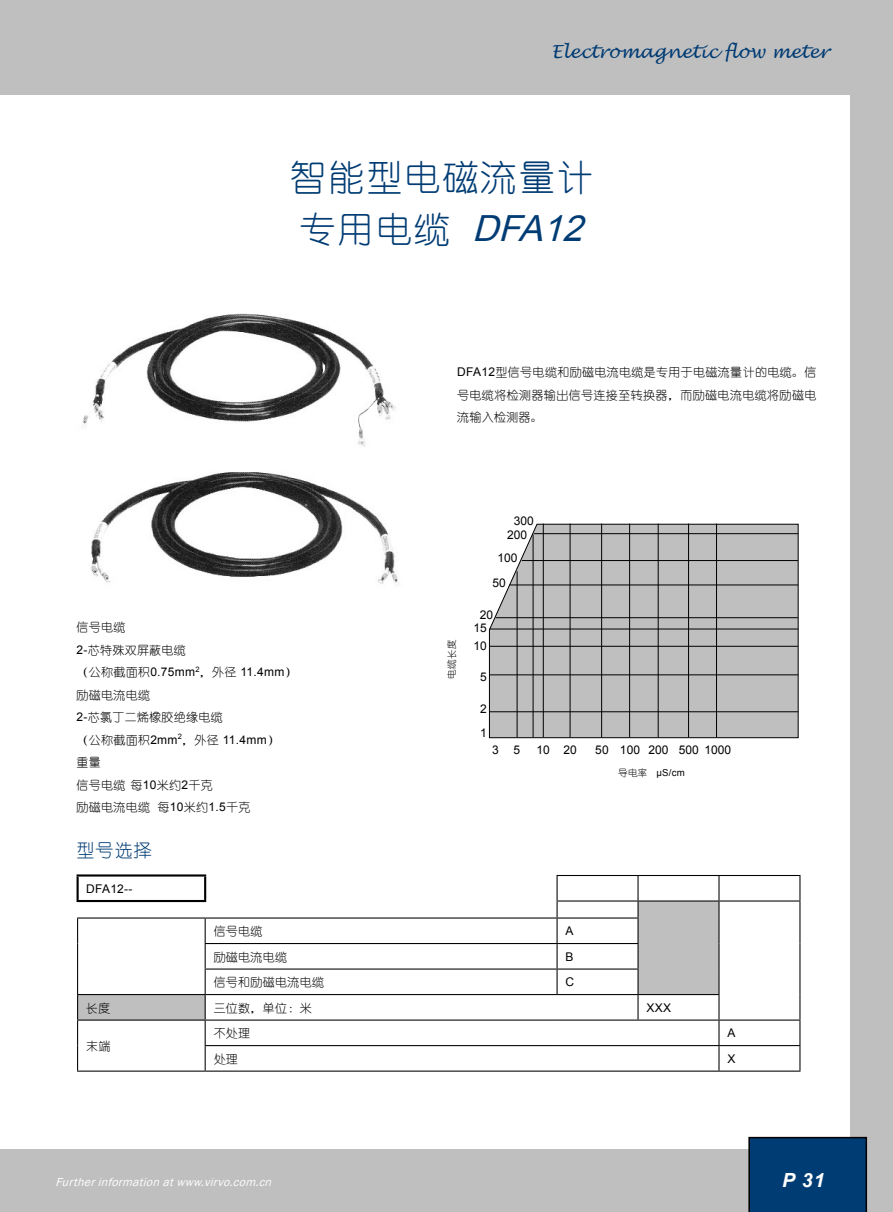
<style>
.page{position:relative;width:893px;height:1212px;background:#c0bfbf}
.page>*{position:absolute;margin:0;border:0;box-sizing:border-box;transform-origin:0 0}
.t1{font:36px/51.6px "You Yuan";letter-spacing:.06em;color:#003c74}
.t2{font:italic 700 19.5px "Arial";color:#fff}
.t3{font:italic 18px "Lucida Handwriting";color:#003c74}
.t4{font:18px "You Yuan";color:#003c74}
.t5{font:12px/22.5px "You Yuan";letter-spacing:.025em;color:#000;text-align:justify}
.t6{font:12px "Arial";color:#000}
.t7{font:italic 12px "Franklin Gothic";color:#fff}
.t8{font:9.6px "Arial";color:#000}
.t9{font:9.6px "You Yuan";color:#000}
.s1{font-family:"Arial";font-style:italic}
.s2{font-family:"Arial"}
.s3{font-family:"You Yuan"}
</style>
<div class="page">
<div style="left:0;top:95px;width:850px;height:1053px;background:#fff"></div>
<div style="left:748px;top:1137px;width:119px;height:75px;background:#003c74"></div>
<img style="left:82px;top:313px;width:314px;height:134px">
<img style="left:91px;top:472px;width:307px;height:112px">
<svg style="left:78px;top:901px;width:640px;height:118px"></svg>
<hr style="left:638px;top:875px;width:81px;height:1px;background:#000">
<hr style="left:719px;top:875px;width:81px;height:1px;background:#000">
<hr style="left:638px;top:900px;width:81px;height:1px;background:#000">
<hr style="left:719px;top:900px;width:81px;height:1px;background:#000">
<hr style="left:637px;top:918px;width:2px;height:25px;background:#000">
<hr style="left:557px;top:943px;width:82px;height:1px;background:#000">
<hr style="left:556px;top:944px;width:2px;height:24px;background:#000">
<hr style="left:637px;top:944px;width:2px;height:24px;background:#000">
<hr style="left:205px;top:968px;width:352px;height:1px;background:#000">
<hr style="left:557px;top:968px;width:82px;height:1px;background:#000">
<hr style="left:556px;top:969px;width:2px;height:25px;background:#000">
<hr style="left:637px;top:969px;width:2px;height:25px;background:#000">
<hr style="left:77px;top:994px;width:128px;height:1px;background:#000">
<hr style="left:205px;top:994px;width:352px;height:1px;background:#000">
<hr style="left:557px;top:994px;width:81px;height:1px;background:#000">
<hr style="left:638px;top:994px;width:81px;height:1px;background:#000">
<hr style="left:637px;top:995px;width:2px;height:24px;background:#000">
<hr style="left:77px;top:1019px;width:128px;height:1px;background:#000">
<hr style="left:205px;top:1019px;width:352px;height:1px;background:#000">
<hr style="left:557px;top:1019px;width:81px;height:1px;background:#000">
<hr style="left:638px;top:1019px;width:81px;height:1px;background:#000">
<hr style="left:719px;top:1019px;width:81px;height:1px;background:#000">
<hr style="left:205px;top:1045px;width:352px;height:1px;background:#000">
<hr style="left:557px;top:1045px;width:81px;height:1px;background:#000">
<hr style="left:638px;top:1045px;width:81px;height:1px;background:#000">
<hr style="left:719px;top:1045px;width:81px;height:1px;background:#000">
<svg style="left:718px;top:876px;width:1px;height:194px"></svg>
<svg style="left:799px;top:876px;width:1px;height:194px"></svg>
<hr style="left:77px;top:1070px;width:128px;height:1px;background:#000">
<hr style="left:205px;top:1070px;width:352px;height:1px;background:#000">
<hr style="left:557px;top:1070px;width:81px;height:1px;background:#000">
<hr style="left:638px;top:1070px;width:81px;height:1px;background:#000">
<hr style="left:719px;top:1070px;width:81px;height:1px;background:#000">
<hr style="left:77px;top:874px;width:129px;height:2px;background:#000">
<hr style="left:77px;top:876px;width:2px;height:24px;background:#000">
<hr style="left:204px;top:876px;width:2px;height:24px;background:#000">
<hr style="left:77px;top:900px;width:129px;height:2px;background:#000">
<hr style="left:556px;top:875px;width:82px;height:1px;background:#000">
<hr style="left:556px;top:876px;width:2px;height:24px;background:#000">
<hr style="left:637px;top:876px;width:2px;height:24px;background:#000">
<hr style="left:556px;top:900px;width:82px;height:1px;background:#000">
<svg style="left:556px;top:901px;width:2px;height:16px"></svg>
<svg style="left:637px;top:901px;width:2px;height:16px"></svg>
<hr style="left:557px;top:917px;width:82px;height:1px;background:#000">
<hr style="left:77px;top:917px;width:128px;height:1px;background:#000">
<hr style="left:205px;top:917px;width:352px;height:1px;background:#000">
<svg style="left:205px;top:918px;width:1px;height:152px"></svg>
<hr style="left:556px;top:918px;width:2px;height:25px;background:#000">
<hr style="left:205px;top:943px;width:352px;height:1px;background:#000">
<svg style="left:77px;top:918px;width:1px;height:152px"></svg>
<svg style="left:489px;top:523px;width:310px;height:215px;background:#bcbbbb"></svg>
<hr style="left:517px;top:571px;width:1px;height:166px;background:#000">
<hr style="left:543px;top:524px;width:1px;height:213px;background:#000">
<hr style="left:570px;top:524px;width:1px;height:213px;background:#000">
<hr style="left:601px;top:524px;width:1px;height:213px;background:#000">
<hr style="left:629px;top:524px;width:1px;height:213px;background:#000">
<hr style="left:658px;top:524px;width:1px;height:213px;background:#000">
<hr style="left:688px;top:524px;width:1px;height:213px;background:#000">
<hr style="left:716px;top:524px;width:1px;height:213px;background:#000">
<hr style="left:489px;top:711px;width:309px;height:1px;background:#000">
<hr style="left:489px;top:674px;width:309px;height:1px;background:#000">
<hr style="left:489px;top:646px;width:309px;height:1px;background:#000">
<hr style="left:489px;top:629px;width:309px;height:1px;background:#000">
<hr style="left:496px;top:617px;width:302px;height:1px;background:#000">
<hr style="left:509px;top:584px;width:289px;height:1px;background:#000">
<hr style="left:522px;top:560px;width:276px;height:1px;background:#000">
<hr style="left:534px;top:533px;width:264px;height:1px;background:#000">
<hr style="left:533px;top:534px;width:1px;height:203px;background:#000">
<p class="t3" style="left:551px;top:41px;width:279px">Electromagnetic flow meter</p>
<p class="t1" style="left:290px;top:152px;width:306px">智能型电磁流量计专用电缆 <span class="s1">DFA12</span></p>
<p class="t5" style="left:457px;top:361px;width:361px"><span class="s2">DFA12</span>型信号电缆和励磁电流电缆是专用于电磁流量计的电缆。信号电缆将检测器输出信号连接至转换器，而励磁电流电缆将励磁电流输入检测器。</p>
<p class="t6" style="left:514px;top:513px;width:22px">300</p>
<p class="t6" style="left:507px;top:527px;width:22px">200</p>
<p class="t6" style="left:497px;top:550px;width:22px">100</p>
<p class="t6" style="left:492px;top:575px;width:15px">50</p>
<p class="t5" style="left:77px;top:616px;width:222px;text-align:left">信号电缆<br><span class="s2">2-</span>芯特殊双屏蔽电缆<br>（公称截面积<span class="s2">0.75mm</span><sup>2</sup>，外径 <span class="s2">11.4mm</span>）励磁电流电缆<br><span class="s2">2-</span>芯氯丁二烯橡胶绝缘电缆<br>（公称截面积<span class="s2">2mm</span><sup>2</sup>，外径 <span class="s2">11.4mm</span>）<br>重量<br>信号电缆每<span class="s2">10</span>米约<span class="s2">2</span>千克<br>励磁电流电缆 每<span class="s2">10</span>米约<span class="s2">1.5</span>千克</p>
<p class="t4" style="left:77px;top:840px;width:77px">型号选择</p>
<p class="t6" style="left:86px;top:880px;width:48px">DFA12--</p>
<p class="t9" style="left:446px;top:679px;width:41px;rotate:-90deg">电缆长度</p>
<p class="t6" style="left:480px;top:607px;width:15px">20</p>
<p class="t6" style="left:473px;top:620px;width:15px">15</p>
<p class="t6" style="left:473px;top:638px;width:15px">10</p>
<p class="t6" style="left:480px;top:669px;width:8px">5</p>
<p class="t6" style="left:480px;top:701px;width:8px">2</p>
<p class="t6" style="left:480px;top:725px;width:8px">1</p>
<p class="t6" style="left:492px;top:741px;width:29px">3 5</p>
<p class="t6" style="left:536px;top:741px;width:42px">10 20</p>
<p class="t6" style="left:595px;top:741px;width:137px">50 100 200 500 1000</p>
<p class="t8" style="left:618px;top:766px;width:68px"><span class="s3">导电率</span> μS/cm</p>
<p class="t5" style="left:214px;top:920px;width:50px">信号电缆</p>
<p class="t6" style="left:566px;top:923px;width:10px">A</p>
<p class="t5" style="left:214px;top:945px;width:75px">励磁电流电缆</p>
<p class="t6" style="left:566px;top:948px;width:10px">B</p>
<p class="t5" style="left:214px;top:971px;width:112px">信号和励磁电流电缆</p>
<p class="t6" style="left:566px;top:974px;width:10px">C</p>
<p class="t5" style="left:86px;top:996px;width:26px">长度</p>
<p class="t5" style="left:214px;top:996px;width:100px">三位数，单位：米</p>
<p class="t6" style="left:646px;top:999px;width:26px">XXX</p>
<p class="t5" style="left:86px;top:1035px;width:26px">末端</p>
<p class="t5" style="left:214px;top:1022px;width:38px">不处理</p>
<p class="t6" style="left:727px;top:1025px;width:10px">A</p>
<p class="t5" style="left:214px;top:1047px;width:26px">处理</p>
<p class="t6" style="left:727px;top:1050px;width:10px">X</p>
<p class="t7" style="left:56px;top:1174px;width:221px">Furtherinformationatwww.virvo.com.cn</p>
<p class="t2" style="left:782px;top:1168px;width:32px">P 31</p>
</div>
